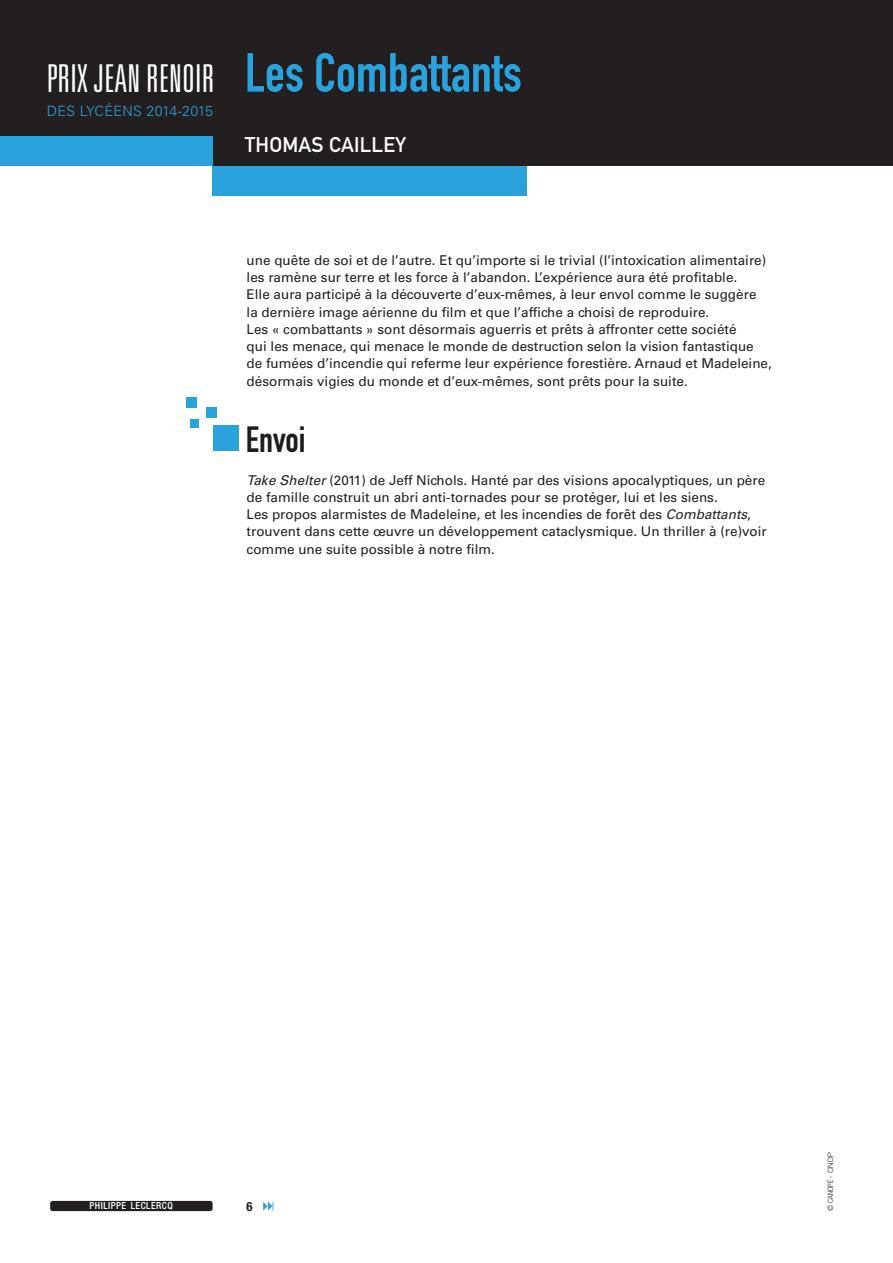
<style>
.page{position:relative;width:893px;height:1263px;background:#fff}
.page>*{position:absolute;margin:0;border:0;box-sizing:border-box;transform-origin:0 0}
.t1{font:54px "DIN Engschrift Std";color:#2aa2db}
.t2{font:300 ultra-condensed 38.4px "Univers LT Std";letter-spacing:.005em;color:#fff}
.t3{font:36px "DIN Engschrift Std";color:#1b1d1f}
.t4{font:21px "DIN Mittelschrift Std";letter-spacing:.01em;color:#fff}
.t5{font:300 14.25px "Univers LT Std";letter-spacing:.025em;color:#2aa2db}
.t6{font:13.5px/17.2px "Univers LT Std";color:#231f20}
.t7{font:700 condensed 12.75px "Helvetica Neue LT Std";color:#231f20}
.t8{font:500 condensed 9.75px "Helvetica Neue LT Std";letter-spacing:.05em;color:#fff}
.t9{font:300 condensed 7.5px "Helvetica Neue LT Std";letter-spacing:.01em;color:#231f20}
.s1{font-style:italic}
.s2{font-stretch:normal}
</style>
<div class="page">
<svg style="left:263px;top:1202px;width:10px;height:8px"></svg>
<div style="left:50px;top:1201px;width:163px;height:10px;background:#231f20;border-radius:3px"></div>
<div style="left:0;top:0;width:893px;height:166px;background:#231f20"></div>
<div style="left:0;top:136px;width:213px;height:30px;background:#2aa2db"></div>
<div style="left:213px;top:166px;width:314px;height:30px;background:#2aa2db"></div>
<div style="left:206px;top:408px;width:11px;height:10px;background:#2aa2db"></div>
<div style="left:186px;top:397px;width:11px;height:11px;background:#2aa2db"></div>
<div style="left:190px;top:419px;width:9px;height:9px;background:#2aa2db"></div>
<div style="left:213px;top:426px;width:26px;height:25px;background:#2aa2db"></div>
<h2 class="t2" style="left:47px;top:58px;width:169px">PRIX JEAN RENOIR</h2>
<p class="t5" style="left:47px;top:102px;width:168px">DES LYCÉENS 2014-2015</p>
<h1 class="t1" style="left:245px;top:41px;width:278px">Les Combattants</h1>
<h3 class="t4" style="left:245px;top:132px;width:162px">THOMAS CAILLEY</h3>
<p class="t6" style="left:247px;top:252px;width:527px">une quête de soi et de l’autre. Et qu’importe si le trivial (l’intoxication alimentaire) les ramène sur terre et les force à l’abandon. L’expérience aura été profitable.<br>Elle aura participé à la découverte d’eux-mêmes, à leur envol comme le suggère<br>la dernière image aérienne du film et que l’affiche a choisi de reproduire.<br>Les « combattants » sont désormais aguerris et prêts à affronter cette société<br>qui les menace, qui menace le monde de destruction selon la vision fantastique de fumées d’incendie qui referme leur expérience forestière. Arnaud et Madeleine, désormais vigies du monde et d’eux-mêmes, sont prêts pour la suite.</p>
<h3 class="t3" style="left:246px;top:418px;width:61px">Envoi</h3>
<p class="t6" style="left:247px;top:471px;width:522px"><span class="s1">Take Shelter</span> (2011) de Jeff Nichols. Hanté par des visions apocalyptiques, un père de famille construit un abri anti-tornades pour se protéger, lui et les siens.<br>Les propos alarmistes de Madeleine, et les incendies de forêt des <span class="s1">Combattants</span>, trouvent dans cette œuvre un développement cataclysmique. Un thriller à (re)voir comme une suite possible à notre film.</p>
<p class="t8" style="left:89px;top:1200px;width:85px">PHILIPPE LECLERCQ</p>
<p class="t7" style="left:247px;top:1198px;width:8px">6</p>
<p class="t9" style="left:826px;top:1211px;width:60px;rotate:-90deg">© CANOPÉ - <span class="s2">CNDP</span></p>
</div>
